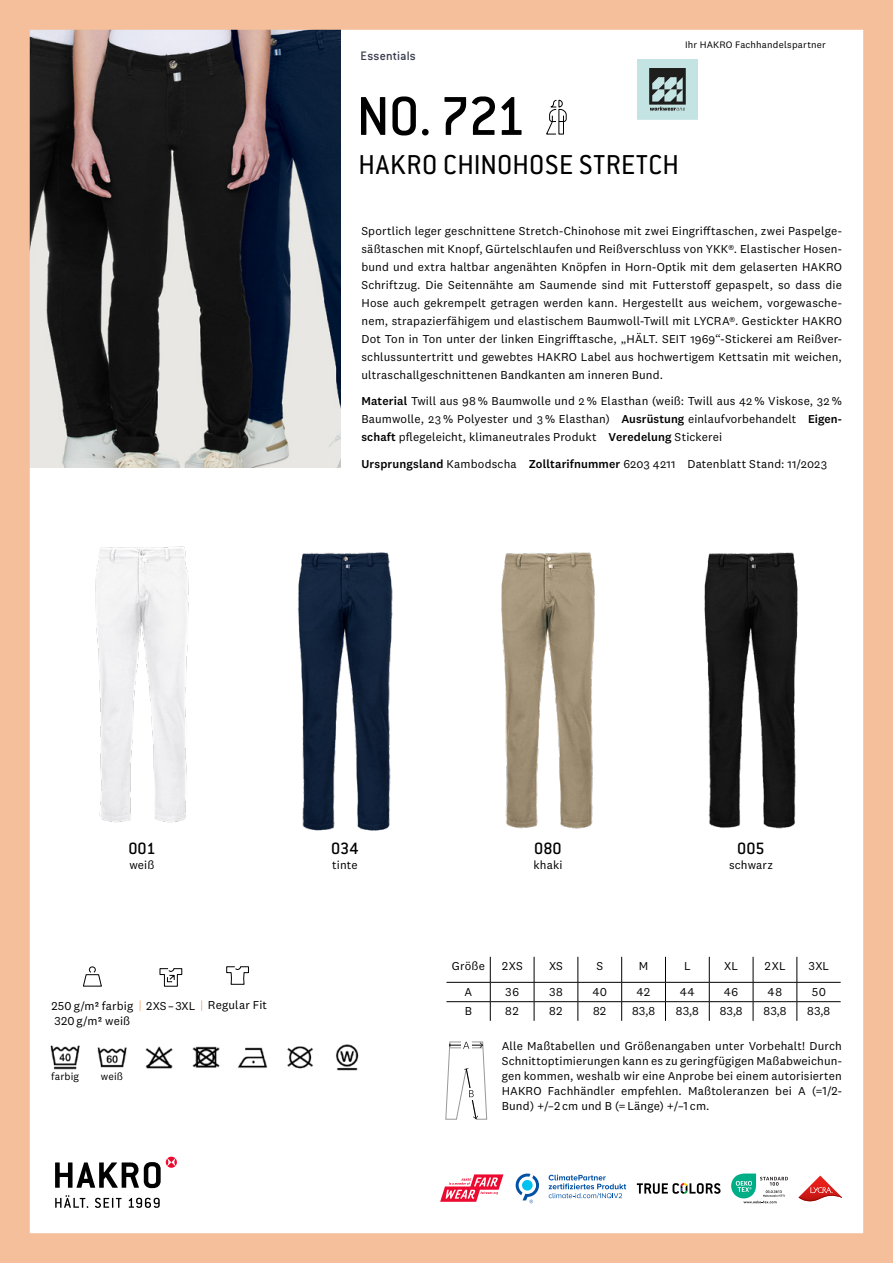
<style>
.page{position:relative;width:893px;height:1263px;background:#fff}
.page>*{position:absolute;margin:0;border:0;box-sizing:border-box;transform-origin:0 0}
.t1{font:500 60px "Conduit ITC Pro";color:#000}
.t2{font:30px "Conduit ITC Pro";letter-spacing:.015em;color:#000}
.t3{font:500 18px "Conduit ITC Pro";color:#000}
.t4{font:500 13.5px "Conduit ITC Pro";letter-spacing:.01em;color:#363b4c}
.t5{font:11.85px/18px "National 2";letter-spacing:.01em;color:#000;text-align:justify}
.t6{font:10.5px "National 2";letter-spacing:.015em;color:#000}
.t7{font:9.75px "National 2";letter-spacing:.02em;color:#000}
.s1{font-weight:500}
</style>
<div class="page">
<svg style="left:55px;top:1195px;width:33px;height:13px"></svg>
<svg style="left:95px;top:1198px;width:27px;height:10px"></svg>
<svg style="left:129px;top:1198px;width:31px;height:10px"></svg>
<svg style="left:55px;top:1157px;width:122px;height:31px"></svg>
<svg style="left:445px;top:1041px;width:42px;height:79px"></svg>
<img style="left:31px;top:31px;width:309px;height:437px">
<svg style="left:546px;top:99px;width:21px;height:36px"></svg>
<img style="left:50px;top:1044px;width:309px;height:27px">
<div style="left:0;top:0;width:893px;height:1263px;border:30px solid #f4bf9a"></div>
<svg style="left:83px;top:966px;width:19px;height:21px"></svg>
<svg style="left:159px;top:968px;width:24px;height:19px"></svg>
<svg style="left:226px;top:966px;width:23px;height:19px"></svg>
<img style="left:95px;top:546px;width:703px;height:285px">
<hr style="left:446px;top:982px;width:44px;height:1px;background:#000">
<hr style="left:490px;top:982px;width:44px;height:1px;background:#000">
<hr style="left:534px;top:982px;width:44px;height:1px;background:#000">
<hr style="left:578px;top:982px;width:44px;height:1px;background:#000">
<hr style="left:622px;top:982px;width:43px;height:1px;background:#000">
<hr style="left:665px;top:982px;width:44px;height:1px;background:#000">
<hr style="left:709px;top:982px;width:44px;height:1px;background:#000">
<hr style="left:753px;top:982px;width:44px;height:1px;background:#000">
<hr style="left:797px;top:982px;width:44px;height:1px;background:#000">
<hr style="left:490px;top:1001px;width:44px;height:1px;background:#000">
<hr style="left:534px;top:1001px;width:44px;height:1px;background:#000">
<hr style="left:578px;top:1001px;width:43px;height:1px;background:#000">
<hr style="left:622px;top:1001px;width:43px;height:1px;background:#000">
<hr style="left:666px;top:1001px;width:43px;height:1px;background:#000">
<hr style="left:709px;top:1001px;width:44px;height:1px;background:#000">
<hr style="left:753px;top:1001px;width:44px;height:1px;background:#000">
<hr style="left:797px;top:1001px;width:44px;height:1px;background:#000">
<hr style="left:446px;top:1001px;width:44px;height:1px;background:#000">
<svg style="left:753px;top:957px;width:1px;height:64px"></svg>
<svg style="left:797px;top:957px;width:1px;height:64px"></svg>
<svg style="left:709px;top:957px;width:1px;height:64px"></svg>
<svg style="left:621px;top:957px;width:1px;height:64px"></svg>
<svg style="left:665px;top:957px;width:1px;height:64px"></svg>
<svg style="left:578px;top:957px;width:1px;height:64px"></svg>
<svg style="left:490px;top:957px;width:1px;height:64px"></svg>
<svg style="left:534px;top:957px;width:1px;height:64px"></svg>
<svg style="left:798px;top:1175px;width:44px;height:27px"></svg>
<svg style="left:516px;top:1173px;width:23px;height:30px"></svg>
<svg style="left:549px;top:1174px;width:77px;height:24px"></svg>
<svg style="left:731px;top:1173px;width:57px;height:31px"></svg>
<svg style="left:637px;top:1183px;width:83px;height:11px"></svg>
<svg style="left:440px;top:1174px;width:63px;height:28px"></svg>
<img style="left:638px;top:60px;width:59px;height:59px">
<p class="t4" style="left:361px;top:48px;width:57px">Essentials</p>
<p class="t7" style="left:685px;top:39px;width:142px">Ihr HAKRO Fachhandelspartner</p>
<h1 class="t1" style="left:356px;top:82px;width:169px">NO. 721</h1>
<h2 class="t2" style="left:358px;top:148px;width:322px">HAKRO CHINOHOSE STRETCH</h2>
<p class="t5" style="left:361px;top:222px;width:482px">Sportlich leger geschnittene Stretch-Chinohose mit zwei Eingrifftaschen, zwei Paspelge&shy;säßtaschen mit Knopf, Gürtelschlaufen und Reißverschluss von YKK®. Elastischer Hosen&shy;bund und extra haltbar angenähten Knöpfen in Horn-Optik mit dem gelaserten HAKRO Schriftzug. Die Seitennähte am Saumende sind mit Futterstoff gepaspelt, so dass die Hose auch gekrempelt getragen werden kann. Hergestellt aus weichem, vorgewasche&shy;nem, strapazierfähigem und elastischem Baumwoll-Twill mit LYCRA®. Gestickter HAKRO Dot Ton in Ton unter der linken Eingrifftasche, „HÄLT. SEIT 1969“-Stickerei am Reißver&shy;schlussuntertritt und gewebtes HAKRO Label aus hochwertigem Kettsatin mit weichen, ultraschallgeschnittenen Bandkanten am inneren Bund.</p>
<p class="t5" style="left:361px;top:392px;width:482px"><span class="s1">Material</span> Twill aus 98 % Baumwolle und 2 % Elasthan (weiß: Twill aus 42 % Viskose, 32 % Baumwolle, 23 % Polyester und 3 % Elasthan) <span class="s1">Ausrüstung</span> einlaufvorbehandelt <span class="s1">Eigen&shy;schaft</span> pflegeleicht, klimaneutrales Produkt <span class="s1">Veredelung</span> Stickerei</p>
<p class="t5" style="left:361px;top:455px;width:467px"><span class="s1">Ursprungsland</span> Kambodscha <span class="s1">Zolltarifnummer</span> 6203 4211 Datenblatt Stand: 11/2023</p>
<h3 class="t3" style="left:128px;top:838px;width:29px">001</h3>
<p class="t5" style="left:129px;top:856px;width:27px">weiß</p>
<p class="t5" style="left:52px;top:998px;width:146px;line-height:15px">250 g/m² farbig 2XS–3XL<br>320 g/m² weiß</p>
<p class="t5" style="left:208px;top:995px;width:61px">Regular Fit</p>
<p class="t6" style="left:51px;top:1070px;width:30px">farbig</p>
<p class="t6" style="left:101px;top:1070px;width:24px">weiß</p>
<h3 class="t3" style="left:331px;top:838px;width:29px">034</h3>
<p class="t5" style="left:332px;top:856px;width:27px">tinte</p>
<h3 class="t3" style="left:534px;top:838px;width:29px">080</h3>
<p class="t5" style="left:533px;top:856px;width:31px">khaki</p>
<h3 class="t3" style="left:737px;top:838px;width:29px">005</h3>
<p class="t5" style="left:729px;top:856px;width:46px">schwarz</p>
<p class="t5" style="left:452px;top:957px;width:35px">Größe</p>
<p class="t5" style="left:501px;top:957px;width:23px">2XS</p>
<p class="t5" style="left:549px;top:957px;width:15px">XS</p>
<p class="t5" style="left:596px;top:957px;width:8px">S</p>
<p class="t5" style="left:639px;top:957px;width:11px">M</p>
<p class="t5" style="left:684px;top:957px;width:8px">L</p>
<p class="t5" style="left:724px;top:957px;width:15px">XL</p>
<p class="t5" style="left:764px;top:957px;width:23px">2XL</p>
<p class="t5" style="left:808px;top:957px;width:22px">3XL</p>
<p class="t5" style="left:464px;top:983px;width:9px">A</p>
<p class="t5" style="left:505px;top:983px;width:16px">36</p>
<p class="t5" style="left:549px;top:983px;width:16px">38</p>
<p class="t5" style="left:592px;top:983px;width:16px">40</p>
<p class="t5" style="left:636px;top:983px;width:16px">42</p>
<p class="t5" style="left:680px;top:983px;width:16px">44</p>
<p class="t5" style="left:724px;top:983px;width:16px">46</p>
<p class="t5" style="left:768px;top:983px;width:16px">48</p>
<p class="t5" style="left:811px;top:983px;width:16px">50</p>
<p class="t5" style="left:465px;top:1002px;width:9px">B</p>
<p class="t5" style="left:505px;top:1002px;width:16px">82</p>
<p class="t5" style="left:549px;top:1002px;width:16px">82</p>
<p class="t5" style="left:593px;top:1002px;width:15px">82</p>
<p class="t5" style="left:632px;top:1002px;width:25px">83,8</p>
<p class="t5" style="left:676px;top:1002px;width:25px">83,8</p>
<p class="t5" style="left:719px;top:1002px;width:25px">83,8</p>
<p class="t5" style="left:763px;top:1002px;width:25px">83,8</p>
<p class="t5" style="left:807px;top:1002px;width:25px">83,8</p>
<p class="t5" style="left:502px;top:1038px;width:342px;line-height:15px">Alle Maßtabellen und Größenangaben unter Vorbehalt! Durch Schnittoptimierungen kann es zu geringfügigen Maßabweichun&shy;gen kommen, weshalb wir eine Anprobe bei einem autorisierten HAKRO Fachhändler empfehlen. Maßtoleranzen bei A (=1/2- Bund) +/–2 cm und B (=Länge) +/–1 cm.</p>
</div>
